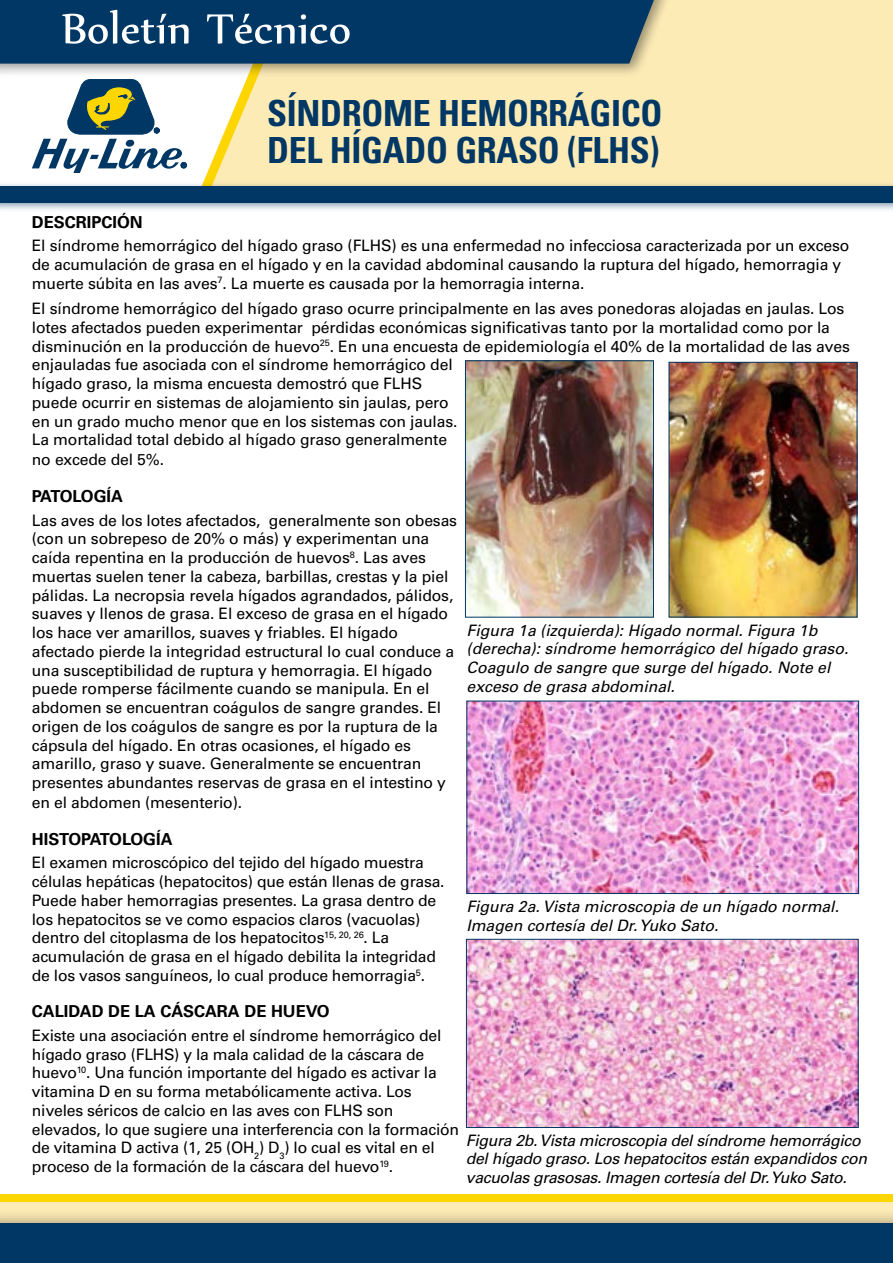
<style>
.page{position:relative;width:893px;height:1263px;background:#fff}
.page>*{position:absolute;margin:0;border:0;box-sizing:border-box;transform-origin:0 0}
.t1{font:51px "Nyala";color:#fff}
.t2{font:700 condensed 36px/37.5px "Univers LT Std";letter-spacing:-.01em;color:#003764}
.t3{font:700 16.5px "Univers LT Std";color:#000}
.t4{font:700 16.5px "Univers LT Std";letter-spacing:-.02em;color:#000}
.t5{font:15.75px/18.8px "Univers LT Std";letter-spacing:-.01em;color:#000}
.t6{font:italic 15.75px/18.8px "Univers LT Std";color:#000}
.t7{font:italic 15.75px/18.8px "Univers LT Std";letter-spacing:-.02em;color:#000}
</style>
<div class="page">
<div style="left:0;top:1194px;width:893px;height:69px;background:#fdebb6"></div>
<div style="left:0;top:1194px;width:893px;height:8px;background:#fdd600"></div>
<div style="left:0;top:1208px;width:893px;height:55px;background:#000;opacity:.4"></div>
<div style="left:0;top:1223px;width:893px;height:40px;background:#003764"></div>
<div style="left:183px;top:0;width:710px;height:195px;background:#fdebb6"></div>
<div style="left:0;top:181px;width:893px;height:30px;background:#003764;opacity:.5"></div>
<div style="left:0;top:186px;width:893px;height:17px;background:#003764"></div>
<div style="left:0;top:0;width:673px;height:79px;background:#000;opacity:.4"></div>
<svg style="left:0;top:0;width:658px;height:186px"></svg>
<img style="left:468px;top:941px;width:388px;height:185px">
<div style="left:466px;top:939px;width:392px;height:189px;border:1px solid #003764"></div>
<img style="left:468px;top:703px;width:389px;height:189px">
<div style="left:466px;top:701px;width:393px;height:193px;border:1px solid #003764"></div>
<img style="left:671px;top:364px;width:184px;height:251px">
<img style="left:467px;top:362px;width:185px;height:253px">
<div style="left:465px;top:360px;width:189px;height:257px;border:1px solid #003764"></div>
<h1 class="t1" style="left:62px;top:-2px;width:291px">Boletín Técnico</h1>
<h2 class="t2" style="left:267px;top:94px;width:397px">SÍNDROME HEMORRÁGICO<br>DEL HÍGADO GRASO (FLHS)</h2>
<p class="t3" style="left:32px;top:212px;width:112px">DESCRIPCIÓN</p>
<p class="t5" style="left:32px;top:236px;width:819px">El síndrome hemorrágico del hígado graso (FLHS) es una enfermedad no infecciosa caracterizada por un exceso de acumulación de grasa en el hígado y en la cavidad abdominal causando la ruptura del hígado, hemorragia y muerte súbita en las aves<sup>7</sup>. La muerte es causada por la hemorragia interna.</p>
<p class="t5" style="left:32px;top:299px;width:820px">El síndrome hemorrágico del hígado graso ocurre principalmente en las aves ponedoras alojadas en jaulas. Los lotes afectados pueden experimentar pérdidas económicas significativas tanto por la mortalidad como por la disminución en la producción de huevo<sup>25</sup>. En una encuesta de epidemiología el 40% de la mortalidad de las aves enjauladas fue asociada con el síndrome hemorrágico del<br>hígado graso, la misma encuesta demostró que FLHS<br>puede ocurrir en sistemas de alojamiento sin jaulas, pero<br>en un grado mucho menor que en los sistemas con jaulas.<br>La mortalidad total debido al hígado graso generalmente<br>no excede del 5%.</p>
<p class="t4" style="left:32px;top:487px;width:93px">PATOLOGÍA</p>
<p class="t5" style="left:32px;top:511px;width:427px">Las aves de los lotes afectados, generalmente son obesas (con un sobrepeso de 20% o más) y experimentan una caída repentina en la producción de huevos<sup>8</sup>. Las aves muertas suelen tener la cabeza, barbillas, crestas y la piel pálidas. La necropsia revela hígados agrandados, pálidos, suaves y llenos de grasa. El exceso de grasa en el hígado los hace ver amarillos, suaves y friables. El hígado afectado pierde la integridad estructural lo cual conduce a una susceptibilidad de ruptura y hemorragia. El hígado puede romperse fácilmente cuando se manipula. En el abdomen se encuentran coágulos de sangre grandes. El origen de los coágulos de sangre es por la ruptura de la cápsula del hígado. En otras ocasiones, el hígado es amarillo, graso y suave. Generalmente se encuentran presentes abundantes reservas de grasa en el intestino y en el abdomen (mesenterio).</p>
<p class="t3" style="left:32px;top:829px;width:142px">HISTOPATOLOGÍA</p>
<p class="t5" style="left:32px;top:853px;width:414px">El examen microscópico del tejido del hígado muestra células hepáticas (hepatocitos) que están llenas de grasa.<br>Puede haber hemorragias presentes. La grasa dentro de los hepatocitos se ve como espacios claros (vacuolas) dentro del citoplasma de los hepatocitos<sup>15,</sup> <sup>20,</sup> <sup>26</sup>. La acumulación de grasa en el hígado debilita la integridad de los vasos sanguíneos, lo cual produce hemorragia<sup>5</sup>.</p>
<p class="t3" style="left:32px;top:1002px;width:299px">CALIDAD DE LA CÁSCARA DE HUEVO</p>
<p class="t5" style="left:32px;top:1026px;width:429px">Existe una asociación entre el síndrome hemorrágico del hígado graso (FLHS) y la mala calidad de la cáscara de huevo<sup>10</sup>. Una función importante del hígado es activar la vitamina D en su forma metabólicamente activa. Los niveles séricos de calcio en las aves con FLHS son elevados, lo que sugiere una interferencia con la formación de vitamina D activa (1, 25 (OH<sub>2</sub>) D<sub>3</sub>) lo cual es vital en el proceso de la formación de la cáscara del huevo<sup>19</sup>.</p>
<p class="t6" style="left:467px;top:621px;width:383px">Figura 1a (izquierda): Hígado normal. Figura 1b (derecha): síndrome hemorrágico del hígado graso.<br>Coagulo de sangre que surge del hígado. Note el exceso de grasa abdominal.</p>
<p class="t6" style="left:466px;top:898px;width:374px">Figura 2a. Vista microscopia de un hígado normal.<br>Imagen cortesía del Dr. Yuko Sato.</p>
<p class="t7" style="left:466px;top:1131px;width:403px">Figura 2b. Vista microscopia del síndrome hemorrágico del hígado graso. Los hepatocitos están expandidos con vacuolas grasosas. Imagen cortesía del Dr. Yuko Sato.</p>
</div>
